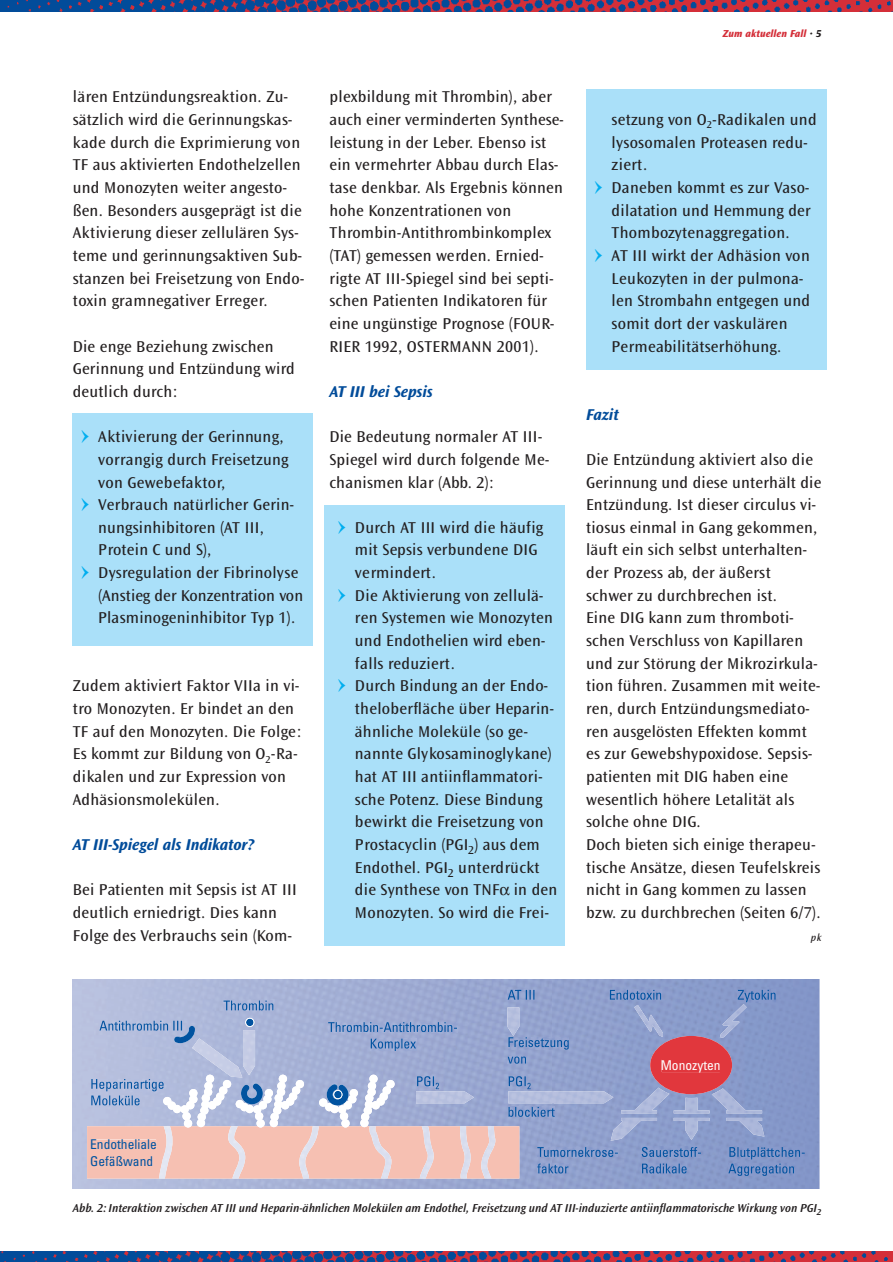
<style>
.page{position:relative;width:893px;height:1262px;background:#fff}
.page>*{position:absolute;margin:0;border:0;box-sizing:border-box;transform-origin:0 0}
.t1{font:16.35px/22.6px "Ocean Sans";letter-spacing:.015em;color:#231f20}
.t2{font:italic 700 16.35px "Ocean Sans";letter-spacing:-.01em;color:#024c9a}
.t3{font:condensed 13.5px/16.5px "Univers";color:#0153a0}
.t4{font:condensed 13.5px "Univers";color:#fff}
.t5{font:italic 600 12px "Ocean Sans";color:#231f20}
.t6{font:italic 800 10.5px "Ocean Sans";color:#d42f39}
.t7{font:italic 10.5px "Ocean Sans";color:#231f20}
.s1{color:#231f20}
</style>
<div class="page">
<div style="left:324px;top:505px;width:241px;height:440px;background:#aae0f9"></div>
<div style="left:586px;top:89px;width:240px;height:281px;background:#aae0f9"></div>
<div style="left:73px;top:413px;width:240px;height:233px;background:#aae0f9"></div>
<img style="left:0;top:1251px;width:892px;height:10px">
<img style="left:0;top:0;width:892px;height:12px">
<img style="left:819px;top:989px;width:1px;height:199px">
<img style="left:73px;top:979px;width:746px;height:209px">
<img style="left:243px;top:1030px;width:12px;height:45px">
<img style="left:192px;top:1038px;width:50px;height:39px">
<svg style="left:650px;top:1036px;width:82px;height:58px;background:#d04b59"></svg>
<img style="left:99px;top:1020px;width:83px;height:10px">
<img style="left:417px;top:1076px;width:17px;height:6px">
<img style="left:508px;top:1076px;width:17px;height:10px">
<svg style="left:527px;top:1082px;width:3px;height:7px"></svg>
<img style="left:508px;top:1037px;width:60px;height:12px">
<img style="left:507px;top:1056px;width:19px;height:7px">
<img style="left:507px;top:989px;width:27px;height:10px">
<img style="left:610px;top:989px;width:51px;height:10px">
<img style="left:737px;top:989px;width:38px;height:13px">
<img style="left:519px;top:1107px;width:35px;height:9px">
<img style="left:223px;top:1000px;width:50px;height:10px">
<img style="left:436px;top:1022px;width:21px;height:10px">
<img style="left:328px;top:1022px;width:108px;height:10px">
<img style="left:371px;top:1038px;width:45px;height:13px">
<div style="left:661px;top:1059px;width:58px;height:13px;background:#e1373d"></div>
<img style="left:537px;top:1147px;width:81px;height:10px">
<img style="left:537px;top:1163px;width:31px;height:10px">
<img style="left:641px;top:1146px;width:60px;height:11px">
<img style="left:642px;top:1163px;width:44px;height:10px">
<img style="left:729px;top:1147px;width:29px;height:12px">
<svg style="left:760px;top:1147px;width:5px;height:10px"></svg>
<img style="left:766px;top:1147px;width:38px;height:10px">
<img style="left:728px;top:1163px;width:66px;height:12px">
<img style="left:91px;top:1079px;width:73px;height:3px">
<div style="left:206px;top:1074px;width:8px;height:9px;background:#fff;border-radius:50%"></div>
<div style="left:223px;top:1080px;width:8px;height:8px;background:#fff;border-radius:50%"></div>
<div style="left:369px;top:1074px;width:8px;height:9px;background:#fff;border-radius:50%"></div>
<div style="left:386px;top:1080px;width:8px;height:8px;background:#fff;border-radius:50%"></div>
<div style="left:279px;top:1074px;width:8px;height:9px;background:#fff;border-radius:50%"></div>
<div style="left:296px;top:1080px;width:8px;height:8px;background:#fff;border-radius:50%"></div>
<svg style="left:87px;top:1082px;width:432px;height:96px;background:#d3bfc8"></svg>
<svg style="left:245px;top:1017px;width:9px;height:10px"></svg>
<svg style="left:174px;top:1025px;width:22px;height:18px"></svg>
<img style="left:416px;top:1091px;width:58px;height:12px">
<img style="left:508px;top:1091px;width:105px;height:12px">
<img style="left:507px;top:1007px;width:12px;height:29px">
<img style="left:610px;top:1117px;width:47px;height:23px">
<img style="left:621px;top:1087px;width:48px;height:26px">
<img style="left:673px;top:1097px;width:36px;height:16px">
<img style="left:673px;top:1117px;width:36px;height:23px">
<img style="left:711px;top:1088px;width:51px;height:25px">
<img style="left:726px;top:1117px;width:38px;height:19px">
<img style="left:634px;top:1004px;width:29px;height:33px">
<img style="left:719px;top:1004px;width:27px;height:34px">
<p class="t1" style="left:73px;top:87px;width:233px">lären Entzündungsreaktion. Zu&shy;sätzlich wird die Gerinnungskas&shy;kade durch die Exprimierung von TF aus aktivierten Endothelzellen und Monozyten weiter angesto&shy;ßen. Besonders ausgeprägt ist die Aktivierung dieser zellulären Sys&shy;teme und gerinnungsaktiven Sub&shy;stanzen bei Freisetzung von Endo&shy;toxin gramnegativer Erreger.</p>
<p class="t1" style="left:73px;top:336px;width:223px">Die enge Beziehung zwischen<br>Gerinnung und Entzündung wird deutlich durch:</p>
<p class="t1" style="left:98px;top:427px;width:206px">Aktivierung der Gerinnung, vorrangig durch Freisetzung von Gewebefaktor,<br>Verbrauch natürlicher Gerin&shy;nungsinhibitoren (AT III,<br>Protein C und S),<br>Dysregulation der Fibrinolyse (Anstieg der Konzentration von<br>Plasminogeninhibitor Typ 1).</p>
<p class="t1" style="left:73px;top:676px;width:230px">Zudem aktiviert Faktor VIIa in vi&shy;tro Monozyten. Er bindet an den<br>TF auf den Monozyten. Die Folge:<br>Es kommt zur Bildung von O<sub>2</sub>-Ra&shy;dikalen und zur Expression von<br>Adhäsionsmolekülen.</p>
<p class="t2" style="left:73px;top:838px;width:183px">AT III-Spiegel als Indikator?</p>
<p class="t1" style="left:73px;top:880px;width:226px">Bei Patienten mit Sepsis ist AT III deutlich erniedrigt. Dies kann<br>Folge des Verbrauchs sein (Kom-</p>
<p class="t1" style="left:329px;top:87px;width:236px">plexbildung mit Thrombin), aber auch einer verminderten Synthese&shy;leistung in der Leber. Ebenso ist ein vermehrter Abbau durch Elas&shy;tase denkbar. Als Ergebnis können hohe Konzentrationen von<br>Thrombin-Antithrombinkomplex (TAT) gemessen werden. Ernied&shy;rigte AT III-Spiegel sind bei septi&shy;schen Patienten Indikatoren für eine ungünstige Prognose (FOUR-<br>RIER 1992, OSTERMANN 2001).</p>
<p class="t2" style="left:329px;top:385px;width:105px">AT III bei Sepsis</p>
<p class="t1" style="left:329px;top:427px;width:221px">Die Bedeutung normaler AT III-<br>Spiegel wird durch folgende Me&shy;chanismen klar (Abb. 2):</p>
<p class="t1" style="left:355px;top:517px;width:204px">Durch AT III wird die häufig mit Sepsis verbundene DIG vermindert.<br>Die Aktivierung von zellulä&shy;ren Systemen wie Monozyten und Endothelien wird eben&shy;falls reduziert.<br>Durch Bindung an der Endo&shy;theloberfläche über Heparin&shy;ähnliche Moleküle (so ge&shy;nannte Glykosaminoglykane) hat AT III antiinflammatori&shy;sche Potenz. Diese Bindung bewirkt die Freisetzung von<br>Prostacyclin (PGI<sub>2</sub>) aus dem<br>Endothel. PGI<sub>2</sub> unterdrückt die Synthese von TNF in den<br>Monozyten. So wird die Frei-</p>
<p class="t6" style="left:723px;top:30px;width:100px">Zum aktuellen Fall <span class="s1">· 5</span></p>
<p class="t1" style="left:611px;top:110px;width:206px">setzung von O<sub>2</sub>-Radikalen und lysosomalen Proteasen redu&shy;ziert.<br>Daneben kommt es zur Vaso&shy;dilatation und Hemmung der<br>Thombozytenaggregation.<br>AT III wirkt der Adhäsion von<br>Leukozyten in der pulmona&shy;len Strombahn entgegen und somit dort der vaskulären<br>Permeabilitätserhöhung.</p>
<p class="t2" style="left:586px;top:408px;width:34px">Fazit</p>
<p class="t1" style="left:586px;top:449px;width:237px">Die Entzündung aktiviert also die<br>Gerinnung und diese unterhält die<br>Entzündung. Ist dieser circulus vi&shy;tiosus einmal in Gang gekommen, läuft ein sich selbst unterhalten&shy;der Prozess ab, der äußerst<br>schwer zu durchbrechen ist.<br>Eine DIG kann zum thromboti&shy;schen Verschluss von Kapillaren und zur Störung der Mikrozirkula&shy;tion führen. Zusammen mit weite&shy;ren, durch Entzündungsmediato&shy;ren ausgelösten Effekten kommt es zur Gewebshypoxidose. Sepsis&shy;patienten mit DIG haben eine wesentlich höhere Letalität als solche ohne DIG.<br>Doch bieten sich einige therapeu&shy;tische Ansätze, diesen Teufelskreis nicht in Gang kommen zu lassen bzw. zu durchbrechen (Seiten 6/7).</p>
<p class="t7" style="left:810px;top:933px;width:12px">pk</p>
<p class="t3" style="left:90px;top:1137px;width:68px">Endotheliale<br>Gefäßwand</p>
<p class="t4" style="left:660px;top:1059px;width:61px">Monozyten</p>
<p class="t5" style="left:73px;top:1203px;width:750px">Abb. 2: Interaktion zwischen AT III und Heparin-ähnlichen Molekülen am Endothel, Freisetzung und AT III-induzierte antiinflammatorische Wirkung von PGI<sub>2</sub></p>
</div>
